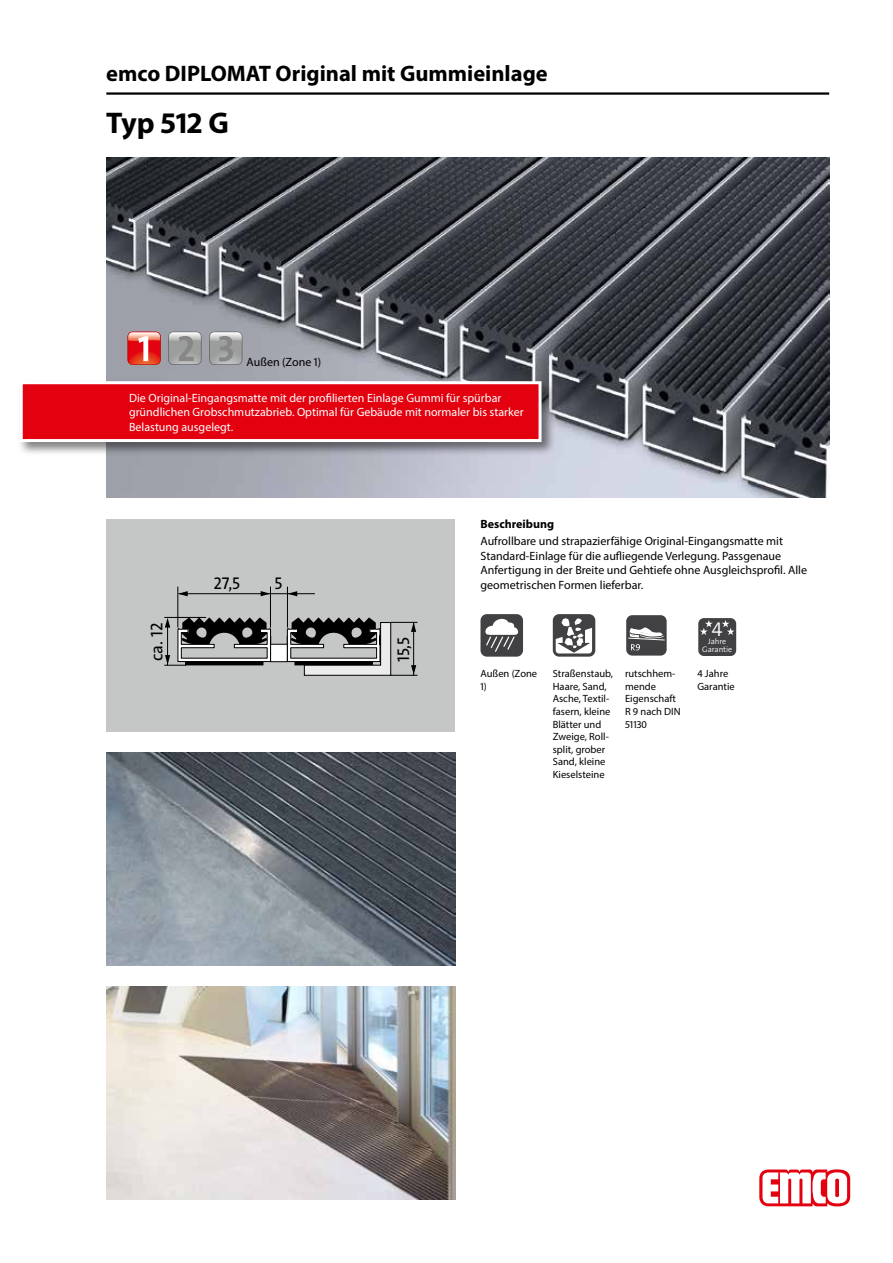
<style>
.page{position:relative;width:893px;height:1263px;background:#fff}
.page>*{position:absolute;margin:0;border:0;box-sizing:border-box;transform-origin:0 0}
.t1{font:700 30px "Myriad Pro";color:#000}
.t2{font:700 22.5px "Myriad Pro";color:#000}
.t3{font:300 20.1px "The Sans Os F";color:#fff}
.t4{font:17.1px "The Sans Os F";color:#000}
.t5{font:12px/14.4px "Myriad Pro";color:#000}
.t6{font:12px/14.4px "Myriad Pro";color:#fff}
.t7{font:700 12px "Myriad Pro";color:#000}
.t8{font:10.5px/12.6px "Myriad Pro";color:#000}
.t9{font:300 7.95px/7.9px "The Sans Os F";color:#fff;text-align:center}
</style>
<div class="page">
<img style="left:106px;top:157px;width:723px;height:340px">
<hr style="left:106px;top:92px;width:723px;height:3px;background:#000">
<svg style="left:759px;top:1169px;width:91px;height:37px"></svg>
<div style="left:18px;top:379px;width:538px;height:77px;background:#000;opacity:.5"></div>
<div style="left:21px;top:383px;width:519px;height:58px;background:#e3000f"></div>
<div style="left:20px;top:381px;width:522px;height:61px;border:3px solid #fff"></div>
<svg style="left:168px;top:332px;width:33px;height:33px"></svg>
<svg style="left:209px;top:332px;width:33px;height:33px"></svg>
<svg style="left:128px;top:332px;width:33px;height:33px"></svg>
<div style="left:106px;top:519px;width:349px;height:212px;background:#c5c6c6"></div>
<div style="left:271px;top:644px;width:16px;height:18px;background:#fff"></div>
<div style="left:270px;top:644px;width:18px;height:18px;border:1px solid #000"></div>
<hr style="left:179px;top:593px;width:91px;height:1px;background:#000">
<svg style="left:261px;top:591px;width:9px;height:5px"></svg>
<svg style="left:178px;top:591px;width:10px;height:5px"></svg>
<svg style="left:288px;top:591px;width:9px;height:5px"></svg>
<hr style="left:177px;top:587px;width:1px;height:40px;background:#000">
<hr style="left:287px;top:587px;width:1px;height:40px;background:#000">
<hr style="left:270px;top:587px;width:1px;height:40px;background:#000">
<hr style="left:165px;top:617px;width:41px;height:1px;background:#000">
<hr style="left:270px;top:593px;width:45px;height:1px;background:#000">
<svg style="left:165px;top:618px;width:106px;height:48px"></svg>
<svg style="left:286px;top:618px;width:131px;height:58px"></svg>
<img style="left:106px;top:753px;width:349px;height:212px">
<img style="left:106px;top:986px;width:349px;height:213px">
<div style="left:480px;top:614px;width:43px;height:43px;background:#414042;border-radius:6px"></div>
<svg style="left:485px;top:618px;width:34px;height:34px"></svg>
<svg style="left:553px;top:614px;width:42px;height:43px"></svg>
<svg style="left:556px;top:618px;width:36px;height:35px"></svg>
<div style="left:626px;top:615px;width:41px;height:41px;background:#414042;border-radius:6px"></div>
<svg style="left:628px;top:627px;width:37px;height:23px"></svg>
<div style="left:698px;top:618px;width:38px;height:38px;background:#414042;border-radius:6px"></div>
<svg style="left:700px;top:620px;width:13px;height:15px"></svg>
<svg style="left:722px;top:620px;width:12px;height:15px"></svg>
<h2 class="t2" style="left:106px;top:59px;width:443px">emco DIPLOMAT Original mit Gummieinlage</h2>
<h1 class="t1" style="left:106px;top:103px;width:124px">Typ 512 G</h1>
<p class="t5" style="left:247px;top:354px;width:76px">Außen (Zone 1)</p>
<p class="t6" style="left:129px;top:390px;width:396px">Die Original-Eingangsmatte mit der profilierten Einlage Gummi für spürbar gründlichen Grobschmutzabrieb. Optimal für Gebäude mit normaler bis starker<br>Belastung ausgelegt.</p>
<h3 class="t4" style="left:146px;top:661px;width:40px;rotate:-90deg">ca. 12</h3>
<h3 class="t4" style="left:214px;top:573px;width:28px">27,5</h3>
<h3 class="t4" style="left:275px;top:573px;width:9px">5</h3>
<h3 class="t4" style="left:392px;top:662px;width:27px;rotate:-90deg">15,5</h3>
<p class="t7" style="left:480px;top:516px;width:75px">Beschreibung</p>
<p class="t5" style="left:480px;top:534px;width:328px">Aufrollbare und strapazierfähige Original-Eingangsmatte mit Standard-Einlage für die aufliegende Verlegung. Passgenaue Anfertigung in der Breite und Gehtiefe ohne Ausgleichsprofil. Alle geometrischen Formen lieferbar.</p>
<p class="t8" style="left:480px;top:667px;width:58px">Außen (Zone<br>1)</p>
<p class="t8" style="left:553px;top:667px;width:62px">Straßenstaub,<br>Haare, Sand,<br>Asche, Textil&shy;fasern, kleine<br>Blätter und<br>Zweige, Roll&shy;split, grober<br>Sand, kleine<br>Kieselsteine</p>
<p class="t8" style="left:625px;top:667px;width:57px">rutschhem&shy;mende<br>Eigenschaft<br>R 9 nach DIN<br>51130</p>
<h3 class="t3" style="left:712px;top:617px;width:12px">4</h3>
<p class="t9" style="left:702px;top:638px;width:32px">Jahre<br>Garantie</p>
<p class="t8" style="left:697px;top:667px;width:39px">4 Jahre<br>Garantie</p>
</div>
